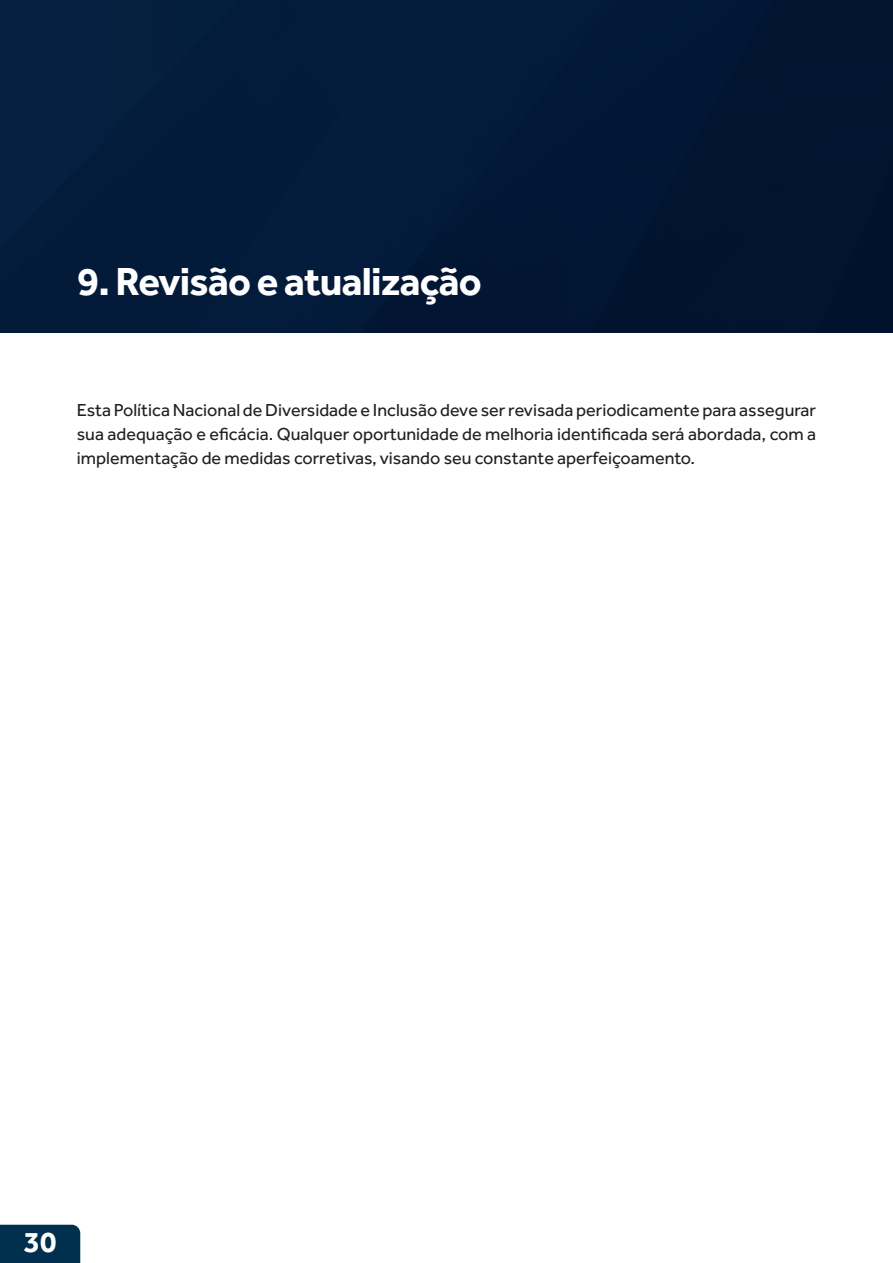
<style>
.page{position:relative;width:893px;height:1263px;background:#fff}
.page>*{position:absolute;margin:0;border:0;box-sizing:border-box;transform-origin:0 0}
.t1{font:700 40.5px "Effra";letter-spacing:-.02em;color:#fff}
.t2{font:700 30px "Effra";color:#fff}
.t3{font:18px/24px "Effra";color:#231f20;text-align:justify}
</style>
<div class="page">
<div style="left:0;top:1225px;width:80px;height:38px;background:#01304e"></div>
<img style="left:0;top:0;width:893px;height:332px">
<p class="t1" style="left:77px;top:257px;width:406px">9. Revisão e atualização</p>
<p class="t3" style="left:77px;top:398px;width:741px">Esta Política Nacional de Diversidade e Inclusão deve ser revisada periodicamente para assegurar sua adequação e eficácia. Qualquer oportunidade de melhoria identificada será abordada, com a implementação de medidas corretivas, visando seu constante aperfeiçoamento.</p>
<h2 class="t2" style="left:24px;top:1224px;width:34px">30</h2>
</div>
